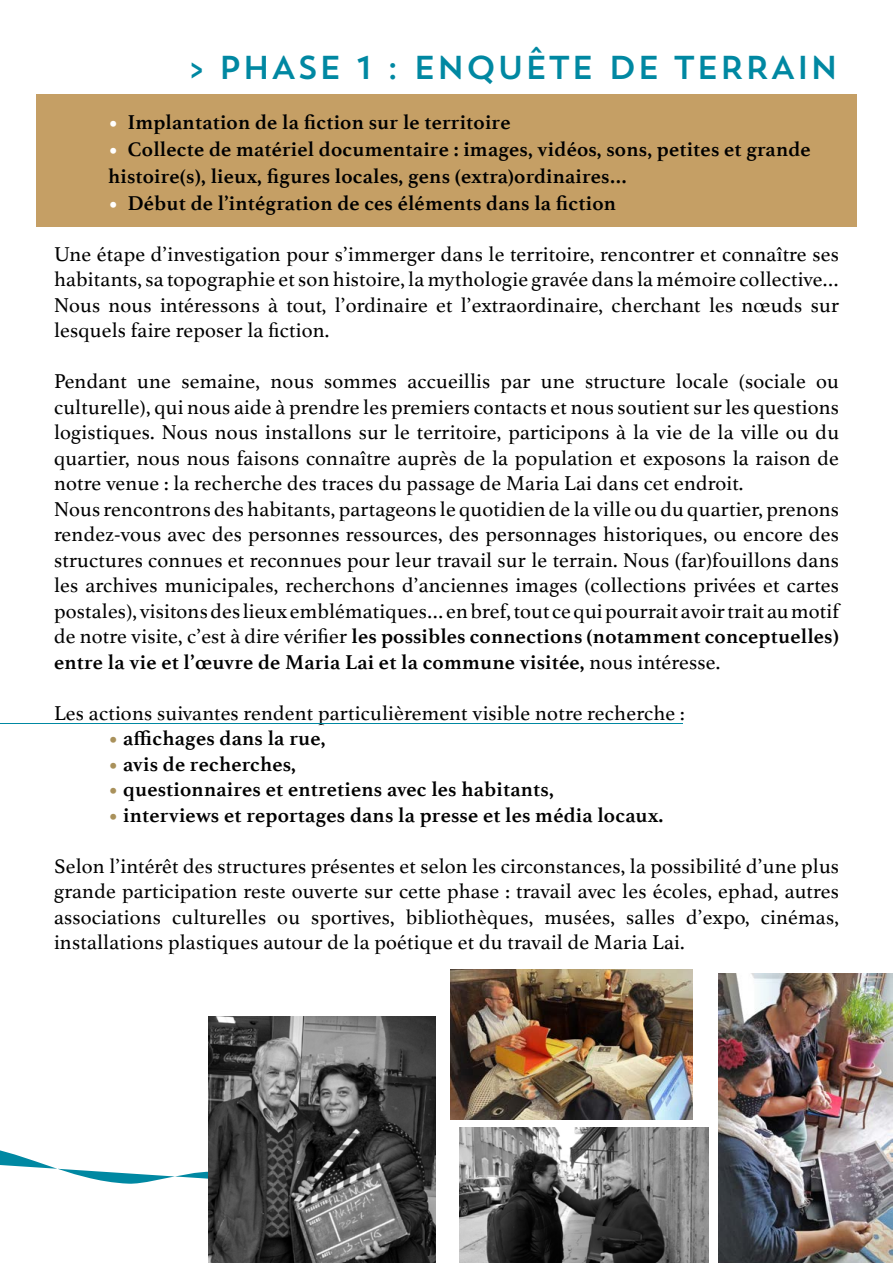
<style>
.page{position:relative;width:893px;height:1263px;background:#fff}
.page>*{position:absolute;margin:0;border:0;box-sizing:border-box;transform-origin:0 0}
.t1{font:33px "Trend Sans One";letter-spacing:-.01em;color:#0088a2}
.t2{font:21px/25.5px "Athelas";letter-spacing:.01em;color:#000;text-align:justify}
.t3{font:700 21px/27px "Athelas";letter-spacing:.01em;color:#000}
.s1{color:#fff}
.s2{font-weight:700}
.s3{color:#a9915b}
</style>
<div class="page">
<div style="left:36px;top:94px;width:820px;height:132px;background:#c59f65"></div>
<svg style="left:0;top:1150px;width:208px;height:34px"></svg>
<img style="left:451px;top:969px;width:241px;height:150px">
<img style="left:208px;top:1016px;width:227px;height:247px">
<img style="left:719px;top:973px;width:173px;height:290px">
<img style="left:459px;top:1127px;width:249px;height:136px">
<hr style="left:0;top:723px;width:682px;height:1px;background:#0088a2">
<h1 class="t1" style="left:187px;top:46px;width:653px">&gt; PHASE 1 : ENQUÊTE DE TERRAIN</h1>
<p class="t3" style="left:108px;top:108px;width:404px"><span class="s1">•</span> Implantation de la fiction sur le territoire</p>
<p class="t3" style="left:108px;top:135px;width:704px"><span class="s1">•</span> Collecte de matériel documentaire : images, vidéos, sons, petites et grande histoire(s), lieux, figures locales, gens (extra)ordinaires…</p>
<p class="t3" style="left:108px;top:189px;width:510px"><span class="s1">•</span> Début de l’intégration de ces éléments dans la fiction</p>
<p class="t2" style="left:54px;top:241px;width:786px">Une étape d’investigation pour s’immerger dans le territoire, rencontrer et connaître ses habitants, sa topographie et son histoire, la mythologie gravée dans la mémoire collective… Nous nous intéressons à tout, l’ordinaire et l’extraordinaire, cherchant les nœuds sur lesquels faire reposer la fiction.</p>
<p class="t2" style="left:54px;top:368px;width:787px;text-align:left">Pendant une semaine, nous sommes accueillis par une structure locale (sociale ou culturelle), qui nous aide à prendre les premiers contacts et nous soutient sur les questions logistiques. Nous nous installons sur le territoire, participons à la vie de la ville ou du quartier, nous nous faisons connaître auprès de la population et exposons la raison de notre venue : la recherche des traces du passage de Maria Lai dans cet endroit.<br>Nous rencontrons des habitants, partageons le quotidien de la ville ou du quartier, prenons rendez-vous avec des personnes ressources, des personnages historiques, ou encore des structures connues et reconnues pour leur travail sur le terrain. Nous (far)fouillons dans les archives municipales, recherchons d’anciennes images (collections privées et cartes postales), visitons des lieux emblématiques… en bref, tout ce qui pourrait avoir trait au motif de notre visite, c’est à dire vérifier <span class="s2">les possibles connections (notamment conceptuelles) entre la vie et l’œuvre de Maria Lai et la commune visitée,</span> nous intéresse.</p>
<p class="t2" style="left:54px;top:699px;width:632px">Les actions suivantes rendent particulièrement visible notre recherche :</p>
<p class="t3" style="left:108px;top:724px;width:219px"><span class="s3">•</span> affichages dans la rue,</p>
<p class="t3" style="left:108px;top:750px;width:189px"><span class="s3">•</span> avis de recherches,</p>
<p class="t3" style="left:108px;top:775px;width:447px"><span class="s3">•</span> questionnaires et entretiens avec les habitants,</p>
<p class="t3" style="left:108px;top:801px;width:557px"><span class="s3">•</span> interviews et reportages dans la presse et les média locaux.</p>
<p class="t2" style="left:54px;top:852px;width:787px">Selon l’intérêt des structures présentes et selon les circonstances, la possibilité d’une plus grande participation reste ouverte sur cette phase : travail avec les écoles, ephad, autres associations culturelles ou sportives, bibliothèques, musées, salles d’expo, cinémas, installations plastiques autour de la poétique et du travail de Maria Lai.</p>
</div>
